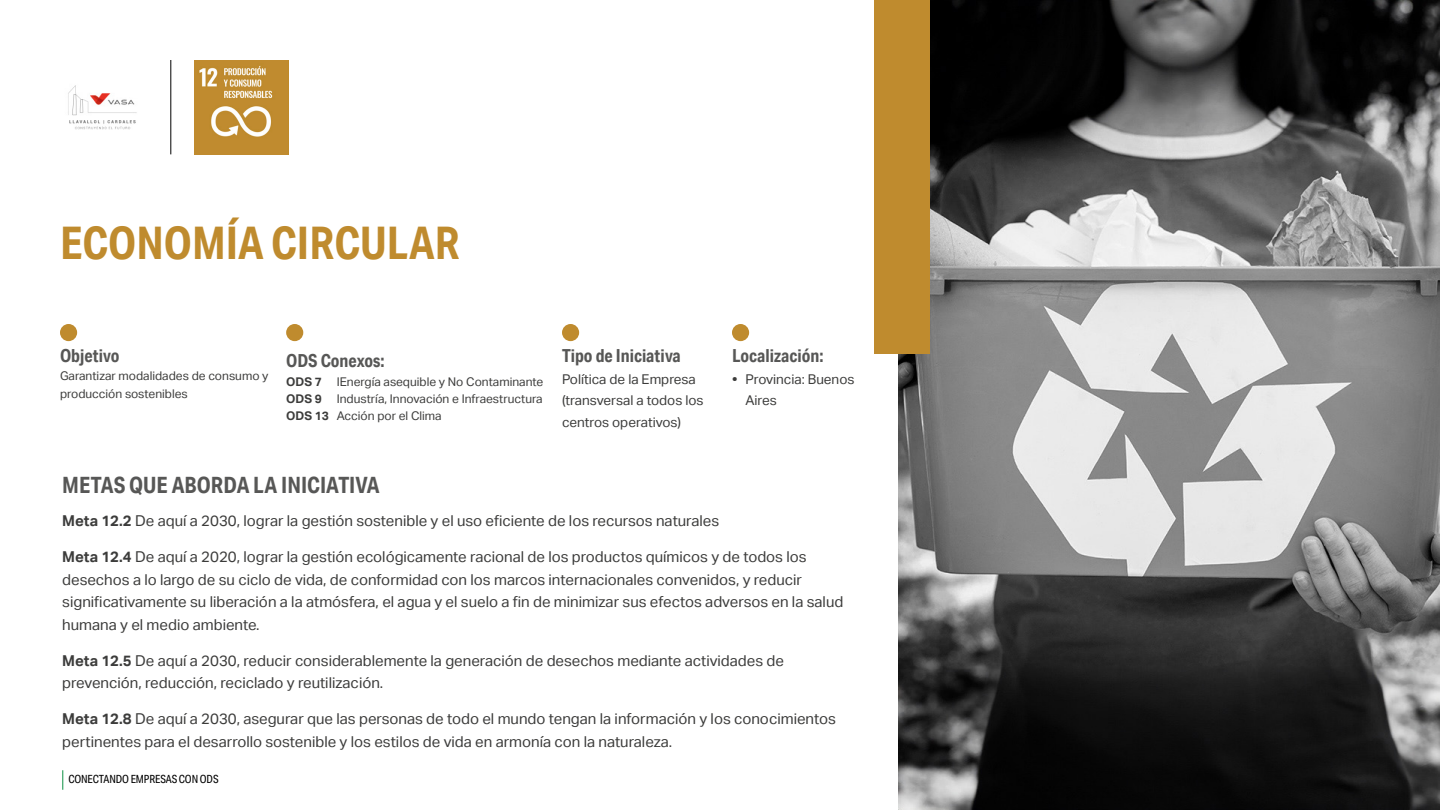
<style>
.page{position:relative;width:1440px;height:810px;background:#fff}
.page>*{position:absolute;margin:0;border:0;box-sizing:border-box;transform-origin:0 0}
.t1{font:700 45px "Aktiv Grotesk Cd";color:#bf8b2e}
.t2{font:700 22.5px "Aktiv Grotesk Cd";color:#575756}
.t3{font:700 18px "Aktiv Grotesk Cd";color:#575756}
.t4{font:15px/22.5px "Aktiv Grotesk";color:#3c3c3b}
.t5{font:13.5px/21.8px "Aktiv Grotesk";color:#3c3c3b}
.t6{font:12px/17.2px "Aktiv Grotesk";color:#3c3c3b}
.t7{font:11.25px "Aktiv Grotesk Cd";letter-spacing:-.01em;color:#000}
.s1{font-weight:700}
</style>
<div class="page">
<svg style="left:62px;top:770px;width:1px;height:20px"></svg>
<img style="left:898px;top:0;width:542px;height:810px">
<div style="left:874px;top:0;width:56px;height:354px;background:#bf8b2e"></div>
<img style="left:194px;top:60px;width:95px;height:95px">
<hr style="left:171px;top:60px;width:1px;height:94px;background:#000">
<div style="left:60px;top:324px;width:17px;height:17px;background:#bf8b2e;border-radius:50%"></div>
<div style="left:562px;top:324px;width:17px;height:17px;background:#bf8b2e;border-radius:50%"></div>
<div style="left:732px;top:324px;width:17px;height:17px;background:#bf8b2e;border-radius:50%"></div>
<img style="left:68px;top:85px;width:69px;height:45px">
<div style="left:286px;top:324px;width:17px;height:17px;background:#bf8b2e;border-radius:50%"></div>
<h1 class="t1" style="left:60px;top:215px;width:401px">ECONOMÍA CIRCULAR</h1>
<p class="t3" style="left:60px;top:344px;width:61px">Objetivo</p>
<p class="t6" style="left:60px;top:367px;width:210px;line-height:18px">Garantizar modalidades de consumo y producción sostenibles</p>
<p class="t3" style="left:286px;top:350px;width:100px">ODS Conexos:</p>
<p class="t6" style="left:286px;top:373px;width:259px;text-align:justify"><span class="s1">ODS 7</span> IEnergía asequible y No Contaminante <span class="s1">ODS 9</span> Industría, Innovación e Infraestructura <span class="s1">ODS 13</span> Acción por el Clima</p>
<h2 class="t2" style="left:62px;top:472px;width:319px">METAS QUE ABORDA LA INICIATIVA</h2>
<p class="t3" style="left:562px;top:344px;width:120px">Tipo de Iniciativa</p>
<p class="t5" style="left:562px;top:368px;width:143px">Política de la Empresa (transversal a todos los centros operativos)</p>
<p class="t3" style="left:732px;top:344px;width:93px">Localización:</p>
<p class="t5" style="left:746px;top:368px;width:110px;text-indent:-14px"><span class="s1">•</span> Provincia: Buenos<br>Aires</p>
<p class="t4" style="left:62px;top:510px;width:659px"><span class="s1">Meta 12.2</span> De aquí a 2030, lograr la gestión sostenible y el uso eficiente de los recursos naturales</p>
<p class="t4" style="left:62px;top:546px;width:783px"><span class="s1">Meta 12.4</span> De aquí a 2020, lograr la gestión ecológicamente racional de los productos químicos y de todos los desechos a lo largo de su ciclo de vida, de conformidad con los marcos internacionales convenidos, y reducir significativamente su liberación a la atmósfera, el agua y el suelo a fin de minimizar sus efectos adversos en la salud humana y el medio ambiente.</p>
<p class="t4" style="left:62px;top:649px;width:723px"><span class="s1">Meta 12.5</span> De aquí a 2030, reducir considerablemente la generación de desechos mediante actividades de prevención, reducción, reciclado y reutilización.</p>
<p class="t4" style="left:62px;top:708px;width:775px"><span class="s1">Meta 12.8</span> De aquí a 2030, asegurar que las personas de todo el mundo tengan la información y los conocimientos pertinentes para el desarrollo sostenible y los estilos de vida en armonía con la naturaleza.</p>
<p class="t7" style="left:68px;top:773px;width:152px">CONECTANDO EMPRESAS CON ODS</p>
</div>
